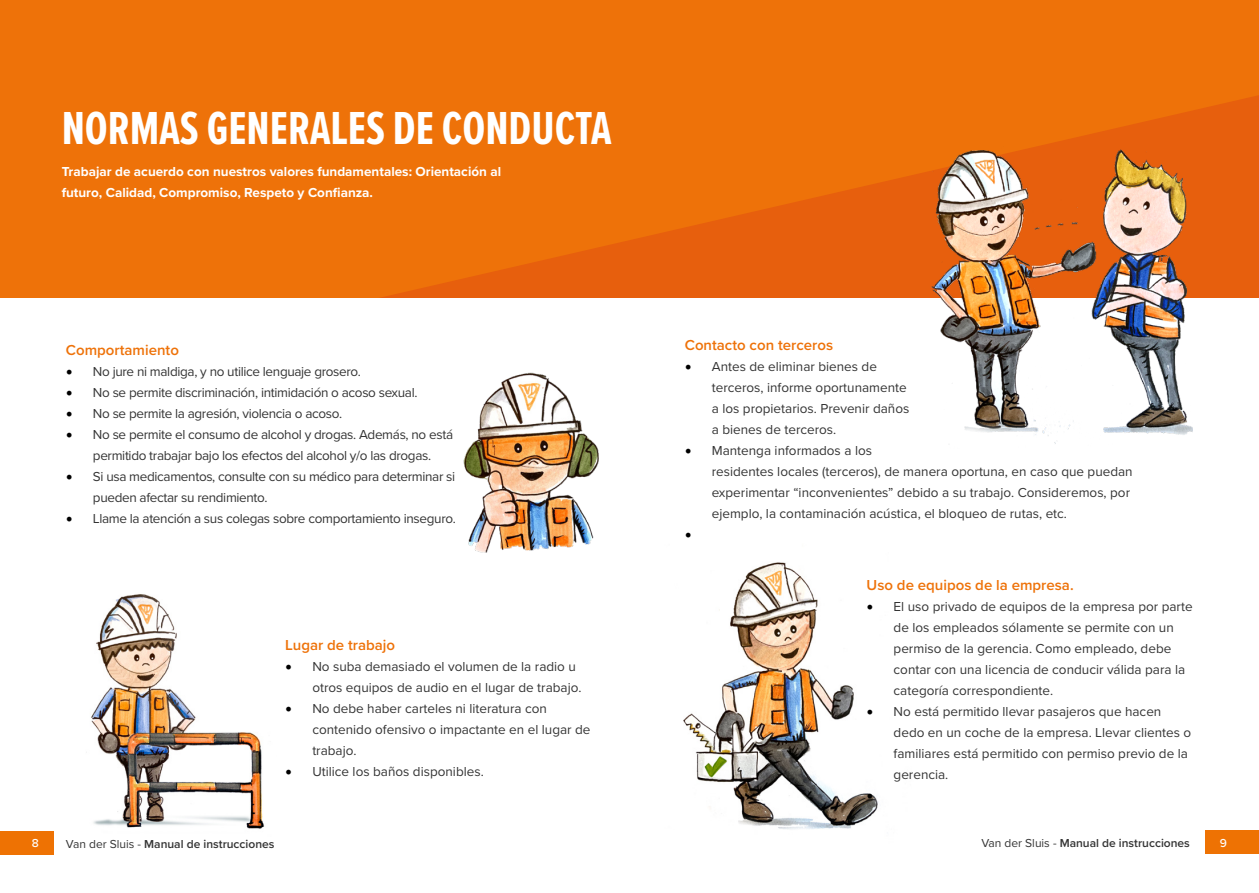
<style>
.page{position:relative;width:1259px;height:893px;background:#fff}
.page>*{position:absolute;margin:0;border:0;box-sizing:border-box;transform-origin:0 0}
.t1{font:700 48px "Proxima Nova Ex Cn";color:#fff}
.t2{font:18px "Minion Pro";color:#000}
.t3{font:600 15px "Proxima Nova";color:#ee7209}
.t4{font:13.5px/21px "Proxima Nova";color:#343434}
.t5{font:13.5px/21px "Proxima Nova";letter-spacing:-.025em;color:#343434;text-align:center}
.t6{font:700 13.5px/21px "Proxima Nova";color:#fff}
.t7{font:600 12px "Proxima Nova";color:#343434}
.t8{font:500 12px "Proxima Nova";color:#fff}
.s1{font-family:"Minion Pro";font-size:18px;color:#000}
.s2{font-weight:400}
</style>
<div class="page">
<div style="left:0;top:0;width:1259px;height:298px;background:#ee7209"></div>
<svg style="left:381px;top:95px;width:878px;height:203px"></svg>
<img style="left:463px;top:372px;width:136px;height:181px">
<img style="left:91px;top:594px;width:173px;height:235px">
<img style="left:683px;top:562px;width:195px;height:267px">
<img style="left:911px;top:121px;width:281px;height:323px">
<div style="left:0;top:831px;width:54px;height:24px;background:#ee7203"></div>
<div style="left:1205px;top:830px;width:54px;height:24px;background:#ee7203"></div>
<h1 class="t1" style="left:62px;top:93px;width:551px">NORMAS GENERALES DE CONDUCTA</h1>
<p class="t6" style="left:62px;top:161px;width:441px">Trabajar de acuerdo con nuestros valores fundamentales: Orientación al futuro, Calidad, Compromiso, Respeto y Confianza.</p>
<p class="t3" style="left:66px;top:339px;width:114px">Comportamiento</p>
<p class="t5" style="left:66px;top:360px;width:297px"><span class="s1">•</span> No jure ni maldiga, y no utilice lenguaje grosero.</p>
<p class="t5" style="left:66px;top:381px;width:353px"><span class="s1">•</span> No se permite discriminación, intimidación o acoso sexual.</p>
<p class="t5" style="left:66px;top:402px;width:278px"><span class="s1">•</span> No se permite la agresión, violencia o acoso.</p>
<p class="t5" style="left:66px;top:423px;width:389px"><span class="s1">•</span> No se permite el consumo de alcohol y drogas. Además, no está permitido trabajar bajo los efectos del alcohol y/o las drogas.</p>
<p class="t5" style="left:93px;top:465px;width:364px;text-align:left;text-indent:-27px"><span class="s1">•</span> Si usa medicamentos, consulte con su médico para determinar si pueden afectar su rendimiento.</p>
<p class="t5" style="left:66px;top:507px;width:391px"><span class="s1">•</span> Llame la atención a sus colegas sobre comportamiento inseguro.</p>
<p class="t3" style="left:285px;top:633px;width:111px">Lugar de trabajo</p>
<p class="t4" style="left:312px;top:655px;width:271px;text-indent:-27px"><span class="s1">•</span> No suba demasiado el volumen de la radio u otros equipos de audio en el lugar de trabajo.</p>
<p class="t4" style="left:312px;top:697px;width:280px;text-indent:-27px"><span class="s1">•</span> No debe haber carteles ni literatura con contenido ofensivo o impactante en el lugar de trabajo.</p>
<p class="t4" style="left:285px;top:760px;width:200px"><span class="s1">•</span> Utilice los baños disponibles.</p>
<p class="t3" style="left:685px;top:334px;width:150px">Contacto con terceros</p>
<p class="t4" style="left:712px;top:355px;width:199px;text-indent:-27px"><span class="s1">•</span> Antes de eliminar bienes de terceros, informe oportunamente a los propietarios. Prevenir daños a bienes de terceros.</p>
<p class="t4" style="left:712px;top:439px;width:422px;text-indent:-27px"><span class="s1">•</span> Mantenga informados a los<br>residentes locales (terceros), de manera oportuna, en caso que puedan experimentar “inconvenientes” debido a su trabajo. Consideremos, por ejemplo, la contaminación acústica, el bloqueo de rutas, etc.</p>
<h2 class="t2" style="left:685px;top:521px;width:9px">•</h2>
<p class="t3" style="left:866px;top:574px;width:208px">Uso de equipos de la empresa.</p>
<p class="t4" style="left:893px;top:595px;width:300px;text-indent:-27px"><span class="s1">•</span> El uso privado de equipos de la empresa por parte de los empleados sólamente se permite con un permiso de la gerencia. Como empleado, debe contar con una licencia de conducir válida para la categoría correspondiente.</p>
<p class="t4" style="left:893px;top:700px;width:299px;text-indent:-27px"><span class="s1">•</span> No está permitido llevar pasajeros que hacen dedo en un coche de la empresa. Llevar clientes o familiares está permitido con permiso previo de la gerencia.</p>
<h2 class="t2" style="left:866px;top:782px;width:9px">•</h2>
<p class="t8" style="left:32px;top:834px;width:9px">8</p>
<p class="t7" style="left:66px;top:835px;width:210px"><span class="s2">Van der Sluis -</span> Manual de instrucciones</p>
<p class="t7" style="left:981px;top:834px;width:210px"><span class="s2">Van der Sluis -</span> Manual de instrucciones</p>
<p class="t8" style="left:1220px;top:834px;width:9px">9</p>
</div>
